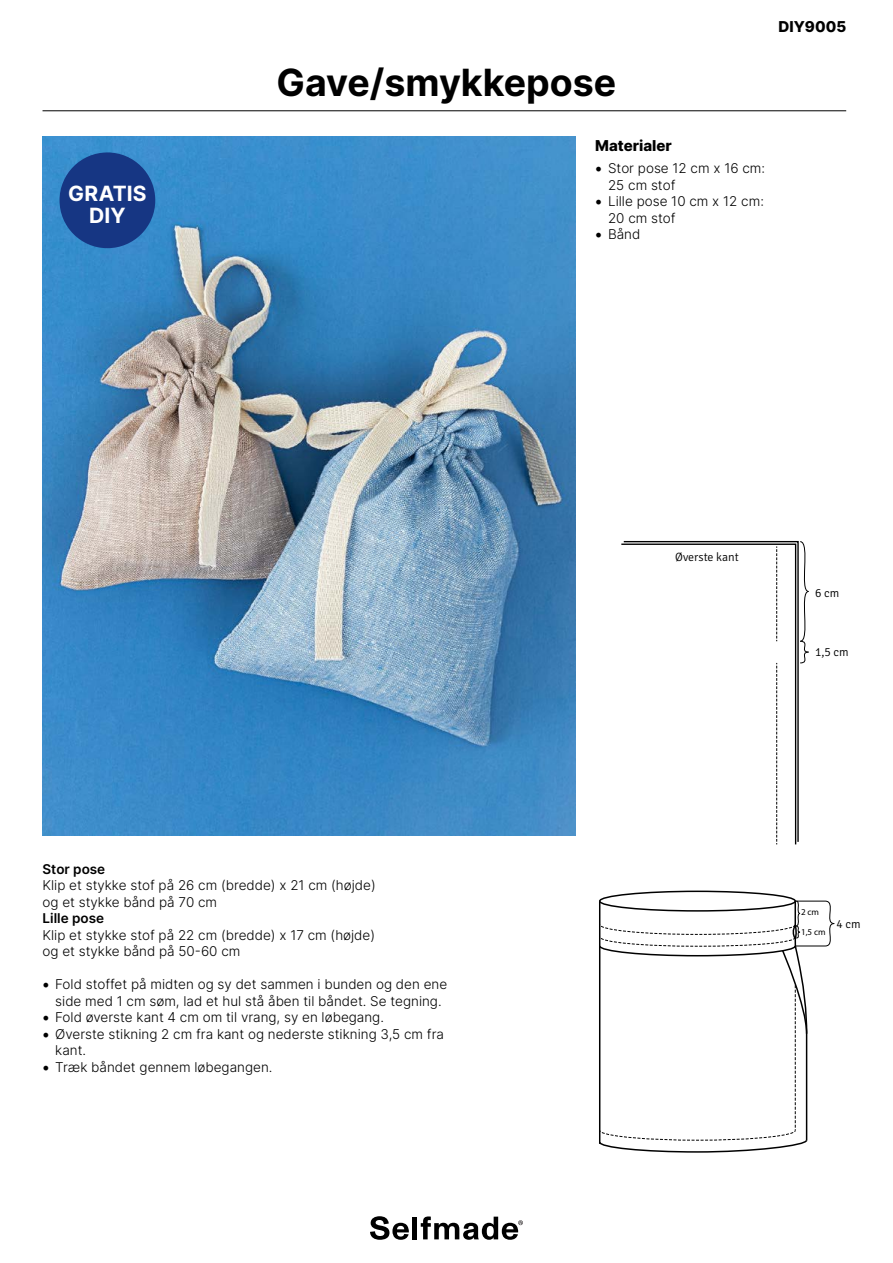
<style>
.page{position:relative;width:893px;height:1263px;background:#fff}
.page>*{position:absolute;margin:0;border:0;box-sizing:border-box;transform-origin:0 0}
.t1{font:700 37.5px "Inter";color:#000}
.t2{font:700 21px/22.5px "Inter";letter-spacing:.01em;color:#fff;text-align:center}
.t3{font:800 15px "Inter";color:#000}
.t4{font:300 13.5px/16.5px "Inter";color:#000}
.t5{font:600 13.5px "Inter";color:#000}
.t6{font:300 12px "Signika";color:#000}
.t7{font:9px/19.5px "Myriad Pro";color:#000}
.s1{font-family:"Minion Pro";font-weight:400;font-size:18px}
</style>
<div class="page">
<img style="left:43px;top:136px;width:532px;height:700px">
<svg style="left:370px;top:1216px;width:39px;height:24px"></svg>
<hr style="left:413px;top:1216px;width:4px;height:23px;background:#000">
<svg style="left:421px;top:1216px;width:102px;height:24px"></svg>
<hr style="left:43px;top:111px;width:803px;height:1px;background:#000">
<div style="left:60px;top:152px;width:95px;height:96px;background:#163683;border-radius:50%"></div>
<div style="left:599px;top:890px;width:197px;height:22px;border:2px solid #000;border-radius:50%"></div>
<svg style="left:599px;top:899px;width:236px;height:254px"></svg>
<svg style="left:622px;top:541px;width:177px;height:302px"></svg>
<svg style="left:776px;top:546px;width:1px;height:95px"></svg>
<svg style="left:776px;top:663px;width:1px;height:181px"></svg>
<svg style="left:800px;top:541px;width:9px;height:123px"></svg>
<h2 class="t2" style="left:68px;top:181px;width:80px">GRATIS<br>DIY</h2>
<h1 class="t1" style="left:277px;top:55px;width:341px">Gave/smykkepose</h1>
<p class="t3" style="left:595px;top:134px;width:78px">Materialer</p>
<p class="t4" style="left:608px;top:160px;width:159px;text-indent:-13px"><span class="s1">•</span> Stor pose 12 cm x 16 cm:<br>25 cm stof</p>
<p class="t4" style="left:608px;top:193px;width:157px;text-indent:-13px"><span class="s1">•</span> Lille pose 10 cm x 12 cm:<br>20 cm stof</p>
<p class="t4" style="left:595px;top:226px;width:47px"><span class="s1">•</span> Bånd</p>
<p class="t3" style="left:779px;top:15px;width:69px">DIY9005</p>
<p class="t5" style="left:43px;top:859px;width:64px">Stor pose</p>
<p class="t4" style="left:43px;top:877px;width:335px">Klip et stykke stof på 26 cm (bredde) x 21 cm (højde) og et stykke bånd på 70 cm</p>
<p class="t5" style="left:43px;top:908px;width:63px">Lille pose</p>
<p class="t4" style="left:43px;top:926px;width:334px">Klip et stykke stof på 22 cm (bredde) x 17 cm (højde) og et stykke bånd på 50-60 cm</p>
<p class="t4" style="left:43px;top:976px;width:406px;text-align:center"><span class="s1">•</span> Fold stoffet på midten og sy det sammen i bunden og den ene side med 1 cm søm, lad et hul stå åben til båndet. Se tegning.</p>
<p class="t4" style="left:43px;top:1009px;width:343px"><span class="s1">•</span> Fold øverste kant 4 cm om til vrang, sy en løbegang.</p>
<p class="t4" style="left:55px;top:1025px;width:390px;text-indent:-13px"><span class="s1">•</span> Øverste stikning 2 cm fra kant og nederste stikning 3,5 cm fra kant.</p>
<p class="t4" style="left:43px;top:1058px;width:231px"><span class="s1">•</span> Træk båndet gennem løbegangen.</p>
<p class="t6" style="left:675px;top:550px;width:65px">Øverste kant</p>
<p class="t6" style="left:815px;top:586px;width:26px">6 cm</p>
<p class="t6" style="left:815px;top:645px;width:35px">1,5 cm</p>
<p class="t7" style="left:801px;top:902px;width:26px">2 cm<br>1,5 cm</p>
<p class="t7" style="left:838px;top:913px;width:20px">4 cm</p>
<p class="t6" style="left:836px;top:917px;width:26px">4 cm</p>
</div>
